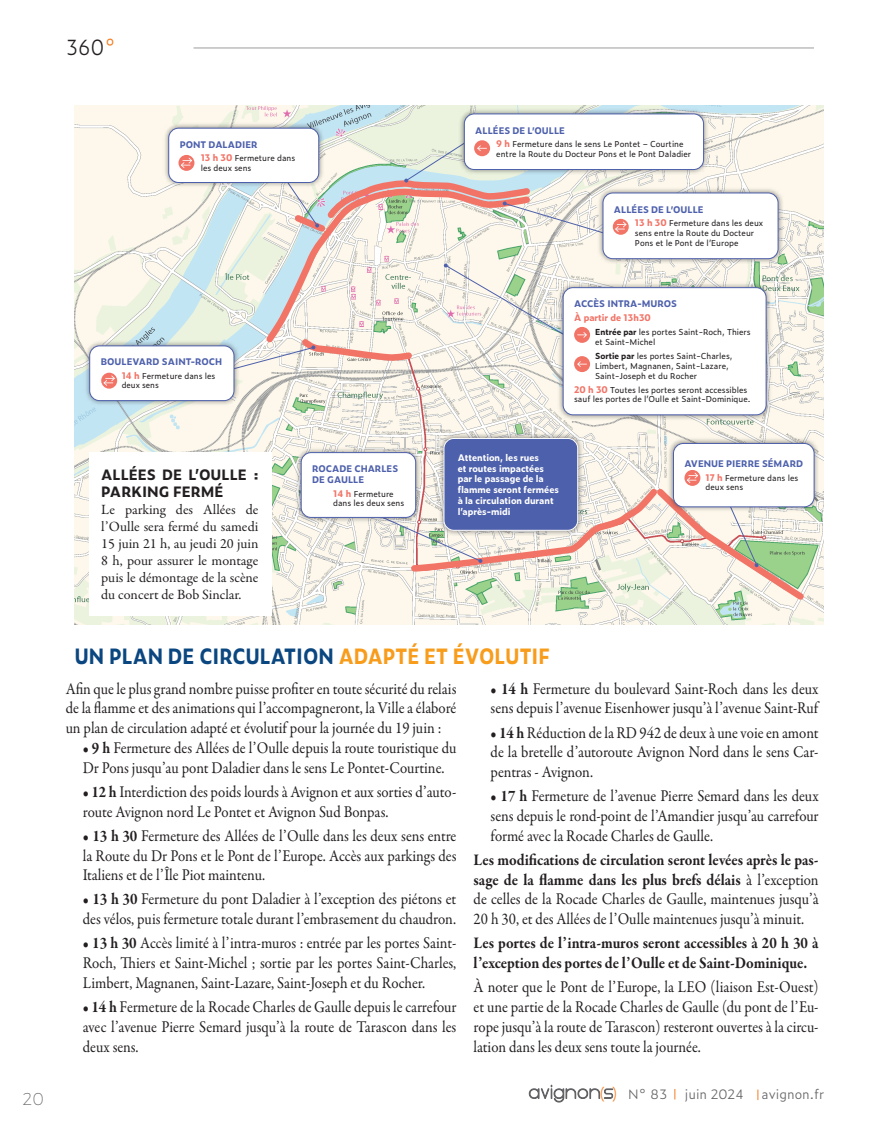
<style>
.page{position:relative;width:872px;height:1127px;background:#fff}
.page>*{position:absolute;margin:0;border:0;box-sizing:border-box;transform-origin:0 0}
.t1{font:700 21px "Zeitung Pro";color:#0a4680;scale:.9 1}
.t2{font:300 21px "Zeitung Pro";color:#231f20;scale:.91 1}
.t3{font:16.5px/19.8px "Garamond Premr Pro";letter-spacing:-.005em;color:#231f20;text-align:justify;scale:.9 1}
.t4{font:700 16.5px/19.8px "Garamond Premr Pro";letter-spacing:-.005em;color:#231f20;scale:.9 1}
.t5{font:100 16.5px "Zeitung Pro";color:#656568}
.t6{font:300 15.75px "Zeitung Pro";color:#f47d21;scale:.79 1}
.t7{font:14.25px/17.1px "Garamond Premr Pro";color:#231f20;text-align:justify}
.t8{font:700 14.25px/17.1px "Zeitung Pro";color:#231f20}
.t9{font:300 13.05px "Zeitung Pro";color:#656568}
.t10{font:700 9.15px/10.9px "Zeitung Pro";color:#4d60ac}
.t11{font:700 9.15px/10.9px "Zeitung Pro";color:#fff}
.t12{font:700 9.15px "Zeitung Pro";color:#f27467}
.t13{font:8.25px/9.9px "Zeitung Pro";color:#231f20}
.t14{font:8.1px "Zeitung Pro";color:#231f20}
.s1{color:#f47d21}
.s2{font-weight:700;font-size:9.15px;color:#f27467}
.s3{font-weight:700}
.s4{color:#f89c1c}
</style>
<div class="page">
<img style="left:74px;top:105px;width:749px;height:519px">
<svg style="left:263px;top:189px;width:270px;height:156px;background:#ebe8e0"></svg>
<svg style="left:228px;top:336px;width:187px;height:35px;background:#eeddd6"></svg>
<div style="left:438px;top:432px;width:146px;height:104px;background:#231f20;opacity:.52"></div>
<div style="left:444px;top:438px;width:133px;height:92px;background:#4d60ac;border-radius:10px"></div>
<div style="left:443px;top:438px;width:135px;height:93px;border:1px solid #fff;border-radius:10px"></div>
<div style="left:84px;top:340px;width:156px;height:66px;background:#231f20;opacity:.52"></div>
<div style="left:90px;top:346px;width:144px;height:55px;background:#fff;border-radius:10px"></div>
<div style="left:89px;top:345px;width:145px;height:56px;border:1px solid #4d60ac;border-radius:10px"></div>
<svg style="left:101px;top:373px;width:16px;height:16px"></svg>
<svg style="left:104px;top:375px;width:11px;height:11px"></svg>
<div style="left:295px;top:447px;width:127px;height:76px;background:#231f20;opacity:.52"></div>
<div style="left:301px;top:453px;width:115px;height:64px;background:#fff;border-radius:10px"></div>
<div style="left:301px;top:452px;width:115px;height:66px;border:1px solid #4d60ac;border-radius:10px"></div>
<div style="left:667px;top:438px;width:153px;height:75px;background:#231f20;opacity:.52"></div>
<div style="left:673px;top:443px;width:141px;height:64px;background:#fff;border-radius:10px"></div>
<div style="left:673px;top:443px;width:141px;height:64px;border:1px solid #4d60ac;border-radius:10px"></div>
<div style="left:684px;top:470px;width:16px;height:16px;background:#f27467;border-radius:50%"></div>
<svg style="left:366px;top:473px;width:441px;height:130px"></svg>
<div style="left:163px;top:122px;width:162px;height:67px;background:#231f20;opacity:.52"></div>
<div style="left:169px;top:128px;width:150px;height:54px;background:#fff;border-radius:10px"></div>
<div style="left:168px;top:128px;width:151px;height:55px;border:1px solid #4d60ac;border-radius:10px"></div>
<svg style="left:178px;top:155px;width:16px;height:16px"></svg>
<svg style="left:181px;top:158px;width:11px;height:10px"></svg>
<div style="left:557px;top:282px;width:215px;height:139px;background:#231f20;opacity:.52"></div>
<div style="left:563px;top:288px;width:203px;height:127px;background:#fff;border-radius:10px"></div>
<div style="left:562px;top:287px;width:204px;height:128px;border:1px solid #4d60ac;border-radius:10px"></div>
<div style="left:574px;top:356px;width:16px;height:16px;background:#f27467;border-radius:50%"></div>
<svg style="left:444px;top:263px;width:156px;height:104px"></svg>
<div style="left:458px;top:108px;width:251px;height:68px;background:#231f20;opacity:.52"></div>
<div style="left:464px;top:114px;width:239px;height:55px;background:#fff;border-radius:10px"></div>
<div style="left:464px;top:113px;width:240px;height:57px;border:1px solid #4d60ac;border-radius:10px"></div>
<svg style="left:281px;top:140px;width:326px;height:95px"></svg>
<div style="left:597px;top:187px;width:187px;height:78px;background:#231f20;opacity:.52"></div>
<div style="left:603px;top:193px;width:175px;height:66px;background:#fff;border-radius:10px"></div>
<div style="left:602px;top:192px;width:176px;height:67px;border:1px solid #4d60ac;border-radius:10px"></div>
<svg style="left:613px;top:219px;width:16px;height:16px"></svg>
<svg style="left:615px;top:222px;width:11px;height:10px"></svg>
<hr style="left:193px;top:47px;width:679px;height:2px;background:#231f20">
<div style="left:814px;top:31px;width:58px;height:36px;background:#fff"></div>
<div style="left:89px;top:452px;width:182px;height:164px;background:#fff"></div>
<svg style="left:529px;top:1085px;width:85px;height:17px"></svg>
<p class="t2" style="left:67px;top:31px;width:56px">360<span class="s1">°</span></p>
<p class="t5" style="left:23px;top:1087px;width:23px">20</p>
<p class="t10" style="left:180px;top:138px;width:79px">PONT DALADIER</p>
<p class="t13" style="left:201px;top:153px;width:96px"><span class="s2">13 h 30</span> Fermeture dans les deux sens</p>
<p class="t10" style="left:101px;top:356px;width:123px">BOULEVARD SAINT-ROCH</p>
<p class="t13" style="left:122px;top:370px;width:95px"><span class="s2">14 h</span> Fermeture dans les</p>
<p class="t14" style="left:122px;top:379px;width:39px">deux sens</p>
<p class="t8" style="left:101px;top:465px;width:159px">ALLÉES DE L’OULLE :<br>PARKING FERMÉ</p>
<p class="t7" style="left:101px;top:501px;width:159px">Le parking des Allées de l’Oulle sera fermé du samedi 15 juin 21 h, au jeudi 20 juin 8 h, pour assurer le montage puis le démontage de la scène du concert de Bob Sinclar.</p>
<p class="t10" style="left:312px;top:463px;width:87px">ROCADE CHARLES<br>DE GAULLE</p>
<p class="t13" style="left:333px;top:488px;width:73px"><span class="s2">14 h</span> Fermeture dans les deux sens</p>
<p class="t10" style="left:475px;top:124px;width:91px">ALLÉES DE L’OULLE</p>
<p class="t13" style="left:496px;top:139px;width:196px"><span class="s2">9 h</span> Fermeture dans le sens Le Pontet – Courtine entre la Route du Docteur Pons et le Pont Daladier</p>
<p class="t10" style="left:614px;top:203px;width:91px">ALLÉES DE L’OULLE</p>
<p class="t13" style="left:635px;top:218px;width:130px"><span class="s2">13 h 30</span> Fermeture dans les deux sens entre la Route du Docteur<br>Pons et le Pont de l’Europe</p>
<p class="t10" style="left:574px;top:298px;width:104px">ACCÈS INTRA-MUROS</p>
<p class="t12" style="left:574px;top:310px;width:78px">À partir de 13h30</p>
<p class="t13" style="left:595px;top:327px;width:157px"><span class="s3">Entrée par</span> les portes Saint-Roch, Thiers et Saint-Michel</p>
<p class="t13" style="left:595px;top:351px;width:139px"><span class="s3">Sortie par</span> les portes Saint-Charles,<br>Limbert, Magnanen, Saint-Lazare,<br>Saint-Joseph et du Rocher</p>
<p class="t13" style="left:574px;top:384px;width:178px"><span class="s2">20 h 30</span> Toutes les portes seront accessibles sauf les portes de l’Oulle et Saint-Dominique.</p>
<p class="t11" style="left:457px;top:451px;width:103px">Attention, les rues<br>et routes impactées par le passage de la flamme seront fermées à la circulation durant l’après-midi</p>
<p class="t10" style="left:684px;top:458px;width:120px">AVENUE PIERRE SÉMARD</p>
<p class="t13" style="left:705px;top:472px;width:94px"><span class="s2">17 h</span> Fermeture dans les deux sens</p>
<p class="t1" style="left:74px;top:639px;width:530px">UN PLAN DE CIRCULATION <span class="s4">ADAPTÉ ET ÉVOLUTIF</span></p>
<p class="t3" style="left:66px;top:679px;width:435px">Afin que le plus grand nombre puisse profiter en toute sécurité du relais de la flamme et des animations qui l’accompagneront, la Ville a élaboré un plan de circulation adapté et évolutif pour la journée du 19 juin :</p>
<p class="t3" style="left:83px;top:738px;width:417px"><span class="s3">• 9 h</span> Fermeture des Allées de l’Oulle depuis la route touristique du<br>Dr Pons jusqu’au pont Daladier dans le sens Le Pontet-Courtine.</p>
<p class="t3" style="left:83px;top:782px;width:416px"><span class="s3">• 12 h</span> Interdiction des poids lourds à Avignon et aux sorties d’auto&shy;route Avignon nord Le Pontet et Avignon Sud Bonpas.</p>
<p class="t3" style="left:83px;top:826px;width:417px"><span class="s3">• 13 h 30</span> Fermeture des Allées de l’Oulle dans les deux sens entre la Route du Dr Pons et le Pont de l’Europe. Accès aux parkings des Italiens et de l’Île Piot maintenu.</p>
<p class="t3" style="left:83px;top:890px;width:416px"><span class="s3">• 13 h 30</span> Fermeture du pont Daladier à l’exception des piétons et des vélos, puis fermeture totale durant l’embrasement du chaudron.</p>
<p class="t3" style="left:83px;top:933px;width:416px"><span class="s3">• 13 h 30</span> Accès limité à l’intra-muros : entrée par les portes Saint-Roch, Thiers et Saint-Michel ; sortie par les portes Saint-Charles, Limbert, Magnanen, Saint-Lazare, Saint-Joseph et du Rocher.</p>
<p class="t3" style="left:83px;top:997px;width:416px"><span class="s3">• 14 h</span> Fermeture de la Rocade Charles de Gaulle depuis le carrefour avec l’avenue Pierre Semard jusqu’à la route de Tarascon dans les deux sens.</p>
<p class="t3" style="left:490px;top:679px;width:366px"><span class="s3">• 14 h</span> Fermeture du boulevard Saint-Roch dans les deux sens depuis l’avenue Eisenhower jusqu’à l’avenue Saint-Ruf</p>
<p class="t3" style="left:490px;top:723px;width:366px"><span class="s3">• 14 h</span> Réduction de la RD 942 de deux à une voie en amont de la bretelle d’autoroute Avignon Nord dans le sens Car&shy;pentras - Avignon.</p>
<p class="t3" style="left:490px;top:786px;width:366px"><span class="s3">• 17 h</span> Fermeture de l’avenue Pierre Semard dans les deux sens depuis le rond-point de l’Amandier jusqu’au carrefour formé avec la Rocade Charles de Gaulle.</p>
<p class="t3" style="left:473px;top:850px;width:385px"><span class="s3">Les modifications de circulation seront levées après le pas&shy;sage de la flamme dans les plus brefs délais</span> à l’exception de celles de la Rocade Charles de Gaulle, maintenues jusqu’à 20 h 30, et des Allées de l’Oulle maintenues jusqu’à minuit.</p>
<p class="t4" style="left:473px;top:933px;width:385px">Les portes de l’intra-muros seront accessibles à 20 h 30 à l’exception des portes de l’Oulle et de Saint-Dominique.</p>
<p class="t3" style="left:473px;top:977px;width:385px">À noter que le Pont de l’Europe, la LEO (liaison Est-Ouest) et une partie de la Rocade Charles de Gaulle (du pont de l’Eu&shy;rope jusqu’à la route de Tarascon) resteront ouvertes à la circu&shy;lation dans les deux sens toute la journée.</p>
<p class="t6" style="left:600px;top:1081px;width:7px">(</p>
<p class="t9" style="left:628px;top:1084px;width:41px">N° 83</p>
<p class="t9" style="left:685px;top:1084px;width:61px">juin 2024</p>
<p class="t9" style="left:761px;top:1084px;width:64px">avignon.fr</p>
</div>
